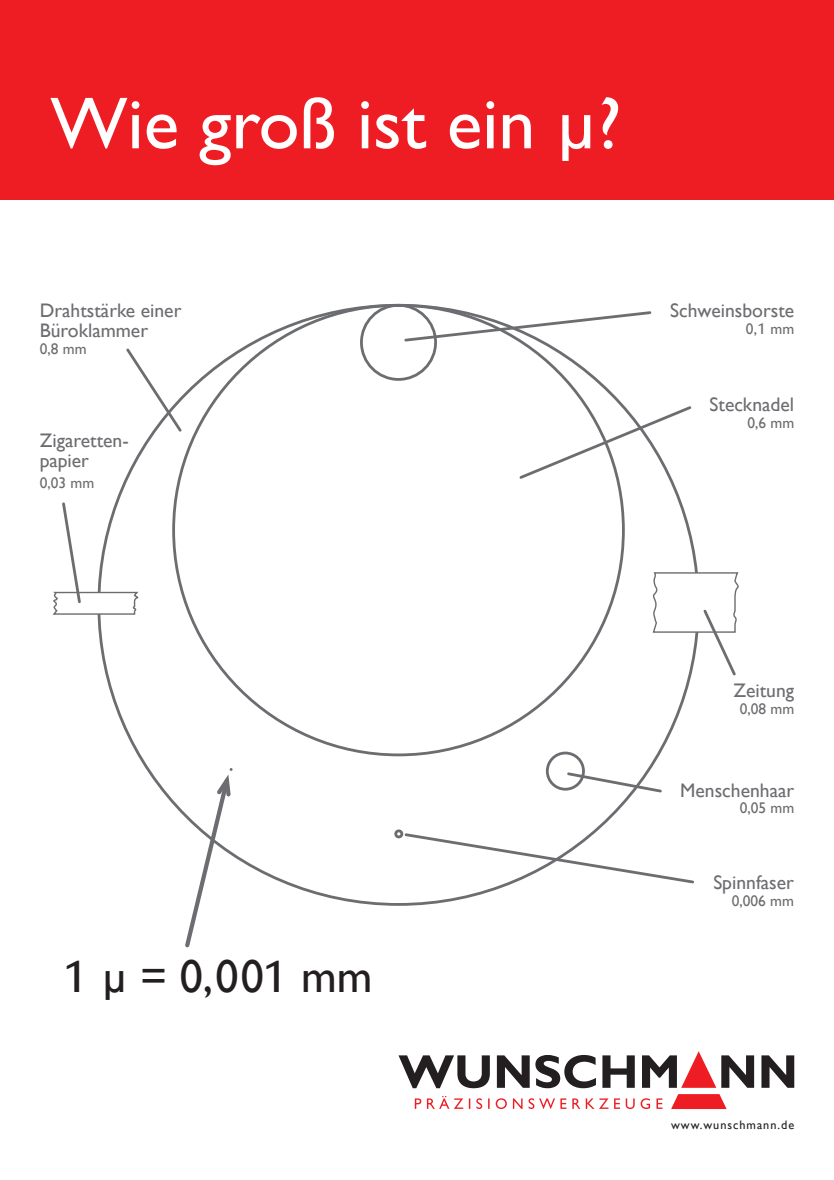
<style>
.page{position:relative;width:834px;height:1180px;background:#fff}
.page>*{position:absolute;margin:0;border:0;box-sizing:border-box;transform-origin:0 0}
.t1{font:73.88px "Gill Sans";color:#fff}
.t2{font:46.2px "Gill Sans";color:#231f20}
.t3{font:19.6px/19.6px "Gill Sans";color:#6c6d70}
.t4{font:15.4px "Gill Sans";color:#6c6d70}
.t5{font:12.25px "Gill Sans";letter-spacing:.08em;color:#231f20}
.s1{font-family:"Legacy Sans";font-weight:500;font-size:16.8px}
.s2{font-family:"Legacy Sans";font-weight:500;font-size:49px}
</style>
<div class="page">
<div style="left:360px;top:304px;width:77px;height:77px;border:3px solid #6c6d70;border-radius:50%"></div>
<div style="left:545px;top:751px;width:39px;height:39px;border:3px solid #6c6d70;border-radius:50%"></div>
<div style="left:394px;top:829px;width:9px;height:9px;border:3px solid #6c6d70;border-radius:50%"></div>
<svg style="left:182px;top:768px;width:51px;height:180px"></svg>
<div style="left:0;top:0;width:833px;height:199px;background:#ee1d23"></div>
<svg style="left:398px;top:1051px;width:396px;height:58px"></svg>
<svg style="left:519px;top:404px;width:173px;height:77px"></svg>
<svg style="left:404px;top:309px;width:248px;height:34px"></svg>
<svg style="left:126px;top:348px;width:58px;height:86px"></svg>
<svg style="left:52px;top:500px;width:87px;height:115px"></svg>
<svg style="left:652px;top:571px;width:87px;height:107px"></svg>
<svg style="left:565px;top:770px;width:97px;height:24px"></svg>
<svg style="left:403px;top:831px;width:291px;height:54px"></svg>
<h1 class="t1" style="left:50px;top:80px;width:572px">Wie groß ist ein µ?</h1>
<p class="t3" style="left:40px;top:301px;width:143px">Drahtstärke einer<br>Büroklammer</p>
<p class="t4" style="left:40px;top:340px;width:48px">0,8 mm</p>
<p class="t3" style="left:40px;top:431px;width:91px">Zigaretten&shy;papier</p>
<p class="t4" style="left:40px;top:473px;width:56px">0,03 mm</p>
<p class="t3" style="left:670px;top:301px;width:125px">Schweinsborste</p>
<p class="t4" style="left:745px;top:320px;width:50px">0,<span class="s1">1</span> mm</p>
<p class="t3" style="left:709px;top:395px;width:86px">Stecknadel</p>
<p class="t4" style="left:747px;top:414px;width:48px">0,6 mm</p>
<h2 class="t2" style="left:62px;top:949px;width:312px"><span class="s2">1</span> µ = 0,00<span class="s2">1</span> mm</h2>
<p class="t3" style="left:733px;top:681px;width:62px">Zeitung</p>
<p class="t4" style="left:739px;top:700px;width:56px">0,08 mm</p>
<p class="t3" style="left:680px;top:780px;width:115px">Menschenhaar</p>
<p class="t4" style="left:739px;top:799px;width:56px">0,05 mm</p>
<p class="t3" style="left:713px;top:872px;width:82px">Spinnfaser</p>
<p class="t4" style="left:731px;top:891px;width:64px">0,006 mm</p>
<p class="t5" style="left:671px;top:1117px;width:125px">www.wunschmann.de</p>
</div>
